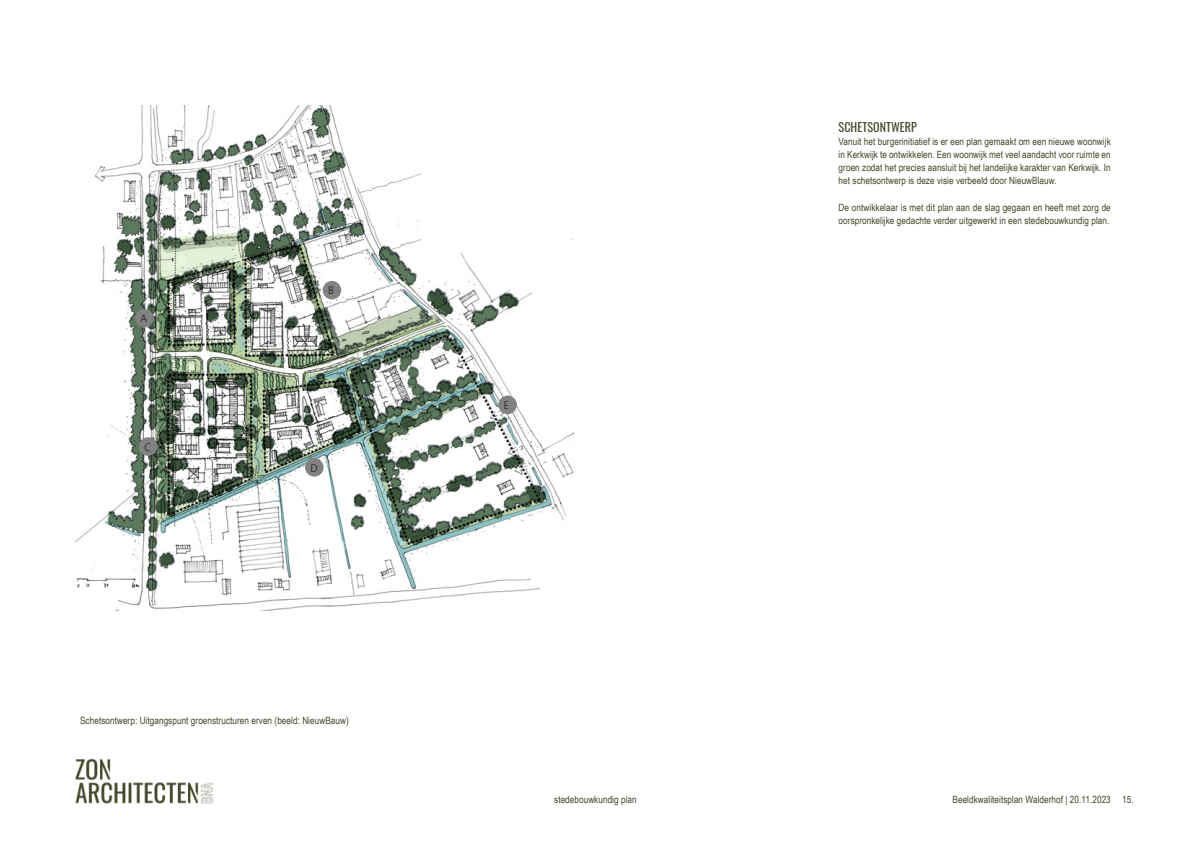
<style>
.page{position:relative;width:1191px;height:842px;background:#fff}
.page>*{position:absolute;margin:0;border:0;box-sizing:border-box;transform-origin:0 0}
.t1{font:12px "Oswald";letter-spacing:.005em;color:#404726}
.t2{font:300 10.7px "Segoe UI";color:#000}
.t3{font:10px/13.2px "Arial Narrow";letter-spacing:.005em;color:#404726;text-align:justify}
</style>
<div class="page">
<img style="left:75px;top:105px;width:500px;height:506px">
<div style="left:135px;top:309px;width:19px;height:18px;background:#828282;border-radius:50%"></div>
<div style="left:323px;top:281px;width:18px;height:18px;background:#828282;border-radius:50%"></div>
<div style="left:139px;top:437px;width:18px;height:19px;background:#828282;border-radius:50%"></div>
<div style="left:305px;top:458px;width:18px;height:19px;background:#828282;border-radius:50%"></div>
<div style="left:498px;top:396px;width:19px;height:18px;background:#828282;border-radius:50%"></div>
<img style="left:75px;top:759px;width:138px;height:45px">
<p class="t2" style="left:141px;top:308px;width:8px">A</p>
<p class="t2" style="left:144px;top:437px;width:8px">C</p>
<p class="t2" style="left:328px;top:280px;width:7px">B</p>
<p class="t2" style="left:310px;top:458px;width:9px">D</p>
<p class="t3" style="left:80px;top:713px;width:270px">Schetsontwerp: Uitgangspunt groenstructuren erven (beeld: NieuwBauw)</p>
<p class="t2" style="left:504px;top:395px;width:7px">E</p>
<p class="t1" style="left:838px;top:116px;width:80px">SCHETSONTWERP</p>
<p class="t3" style="left:838px;top:134px;width:274px">Vanuit het burgerinitiatief is er een plan gemaakt om een nieuwe woonwijk in Kerkwijk te ontwikkelen. Een woonwijk met veel aandacht voor ruimte en groen zodat het precies aansluit bij het landelijke karakter van Kerkwijk. In het schetsontwerp is deze visie verbeeld door NieuwBlauw.</p>
<p class="t3" style="left:838px;top:200px;width:274px">De ontwikkelaar is met dit plan aan de slag gegaan en heeft met zorg de oorspronkelijke gedachte verder uitgewerkt in een stedebouwkundig plan.</p>
<p class="t3" style="left:554px;top:792px;width:84px">stedebouwkundig plan</p>
<p class="t3" style="left:952px;top:792px;width:183px">Beeldkwaliteitsplan Walderhof | 20.11.2023 15.</p>
</div>
